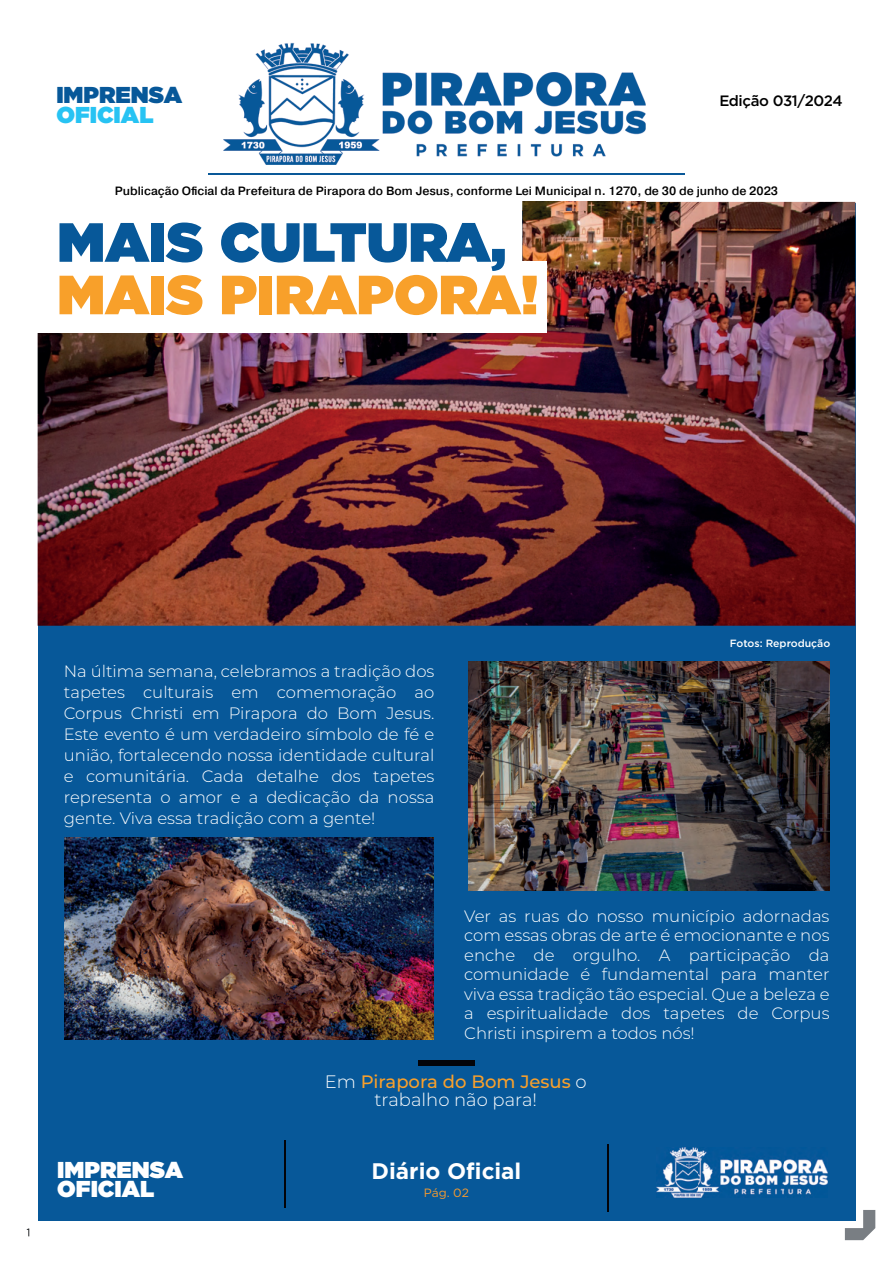
<style>
.page{position:relative;width:893px;height:1263px;background:#fff}
.page>*{position:absolute;margin:0;border:0;box-sizing:border-box;transform-origin:0 0}
.t1{font:900 55.05px "Gotham";color:#f8a02a}
.t2{font:900 55.05px "Gotham";color:#075899}
.t3{font:900 22.95px/19.2px "Gotham";color:#fff}
.t4{font:900 22.95px "Gotham";color:#075899}
.t5{font:900 22.95px "Gotham";color:#27c3f3}
.t6{font:700 22.5px "Gotham";color:#fff}
.t7{font:300 18px/18px "Montserrat";color:#fff;text-align:center}
.t8{font:300 16.5px/21px "Montserrat";color:#fff;text-align:justify}
.t9{font:500 15px "Gotham";letter-spacing:-.025em;color:#000}
.t10{font:500 12px "Pragmatica";color:#000001}
.t11{font:12px "Gotham";color:#f89b2e}
.t12{font:500 10.5px "Gotham";color:#fff}
.s1{font-weight:500;color:#f8a02c}
</style>
<div class="page">
<div style="left:38px;top:203px;width:817px;height:1017px;background:#075899"></div>
<img style="left:38px;top:202px;width:817px;height:424px">
<div style="left:35px;top:200px;width:487px;height:87px;background:#fff"></div>
<div style="left:35px;top:262px;width:512px;height:71px;background:#fff"></div>
<img style="left:223px;top:42px;width:423px;height:160px">
<img style="left:522px;top:202px;width:124px;height:8px">
<img style="left:223px;top:200px;width:299px;height:2px">
<hr style="left:208px;top:173px;width:476px;height:1px;background:#095898">
<svg style="left:845px;top:1210px;width:30px;height:30px"></svg>
<hr style="left:607px;top:1144px;width:1px;height:67px;background:#030409">
<hr style="left:285px;top:1140px;width:1px;height:68px;background:#030409">
<div style="left:418px;top:1060px;width:57px;height:5px;background:#030409"></div>
<img style="left:656px;top:1147px;width:171px;height:50px">
<img style="left:64px;top:838px;width:370px;height:201px">
<img style="left:468px;top:661px;width:361px;height:230px">
<h2 class="t4" style="left:56px;top:79px;width:127px">IMPRENSA</h2>
<h2 class="t5" style="left:56px;top:98px;width:99px">OFICIAL</h2>
<p class="t9" style="left:719px;top:91px;width:125px">Edição 031/2024</p>
<p class="t10" style="left:115px;top:183px;width:665px">Publicação Oficial da Prefeitura de Pirapora do Bom Jesus, conforme Lei Municipal n. 1270, de 30 de junho de 2023</p>
<h1 class="t2" style="left:57px;top:203px;width:450px">MAIS CULTURA,</h1>
<h1 class="t1" style="left:57px;top:255px;width:483px">MAIS PIRAPORA!</h1>
<p class="t8" style="left:64px;top:660px;width:372px">Na última semana, celebramos a tradição dos tapetes culturais em comemoração ao Corpus Christi em Pirapora do Bom Jesus.<br>Este evento é um verdadeiro símbolo de fé e união, fortalecendo nossa identidade cultural e comunitária. Cada detalhe dos tapetes representa o amor e a dedicação da nossa gente. Viva essa tradição com a gente!</p>
<p class="t12" style="left:730px;top:636px;width:102px">Fotos: Reprodução</p>
<p class="t8" style="left:464px;top:905px;width:367px;line-height:19.5px">Ver as ruas do nosso município adornadas com essas obras de arte é emocionante e nos enche de orgulho. A participação da comunidade é fundamental para manter viva essa tradição tão especial. Que a beleza e a espiritualidade dos tapetes de Corpus Christi inspirem a todos nós!</p>
<h2 class="t3" style="left:57px;top:1159px;width:127px">IMPRENSA<br>OFICIAL</h2>
<p class="t7" style="left:325px;top:1072px;width:263px">Em <span class="s1">Pirapora do Bom Jesus</span> o trabalho não para!</p>
<h3 class="t6" style="left:372px;top:1156px;width:151px">Diário Oficial</h3>
<p class="t11" style="left:424px;top:1185px;width:46px">Pág. 02</p>
</div>
